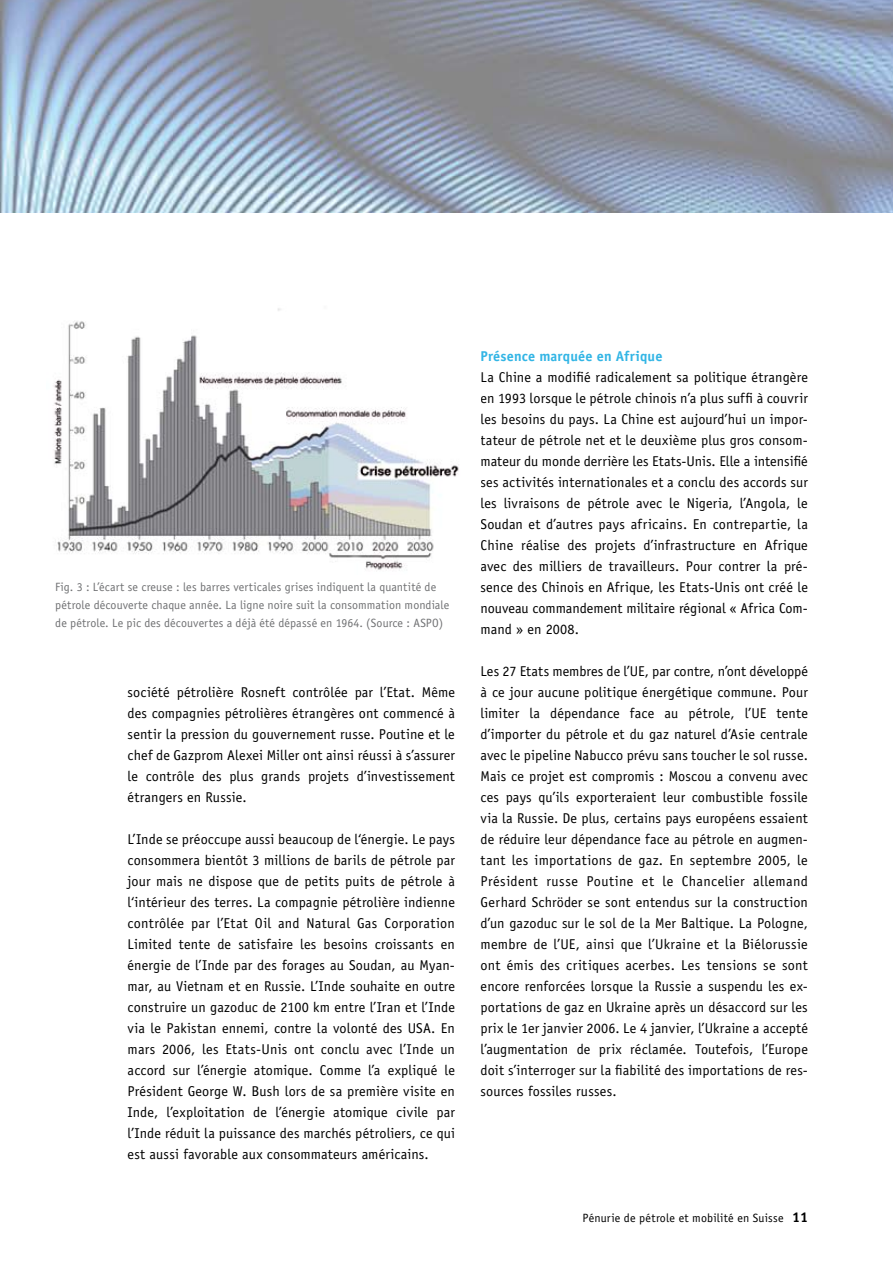
<style>
.page{position:relative;width:893px;height:1263px;background:#fff}
.page>*{position:absolute;margin:0;border:0;box-sizing:border-box;transform-origin:0 0}
.t1{font:14.25px/21px "Officina Sans";letter-spacing:.01em;color:#000;text-align:justify}
.t2{font:700 14.25px "Officina Sans";letter-spacing:.01em;color:#32b5e5}
.t3{font:12px/18.1px "Officina Sans";letter-spacing:.005em;color:#707173}
.t4{font:12px "Officina Sans";letter-spacing:.015em;color:#000}
.s1{font-weight:700;font-size:14.25px}
</style>
<div class="page">
<img style="left:0;top:0;width:893px;height:213px">
<img style="left:54px;top:308px;width:405px;height:262px">
<p class="t3" style="left:55px;top:578px;width:396px">Fig. 3 : L’écart se creuse : les barres verticales grises indiquent la quantité de pétrole découverte chaque année. La ligne noire suit la consommation mondiale de pétrole. Le pic des découvertes a déjà été dépassé en 1964. (Source : ASPO)</p>
<p class="t1" style="left:128px;top:681px;width:329px">société pétrolière Rosneft contrôlée par l’Etat. Même des compagnies pétrolières étrangères ont commencé à sentir la pression du gouvernement russe. Poutine et le chef de Gazprom Alexei Miller ont ainsi réussi à s’assurer le contrôle des plus grands projets d’investissement étrangers en Russie.</p>
<p class="t1" style="left:128px;top:828px;width:329px">L’Inde se préoccupe aussi beaucoup de l‘énergie. Le pays consommera bientôt 3 millions de barils de pétrole par jour mais ne dispose que de petits puits de pétrole à l‘intérieur des terres. La compagnie pétrolière indienne contrôlée par l’Etat Oil and Natural Gas Corporation Limited tente de satisfaire les besoins croissants en énergie de l’Inde par des forages au Soudan, au Myan&shy;mar, au Vietnam et en Russie. L’Inde souhaite en outre construire un gazoduc de 2100 km entre l’Iran et l’Inde via le Pakistan ennemi, contre la volonté des USA. En mars 2006, les Etats-Unis ont conclu avec l’Inde un accord sur l’énergie atomique. Comme l’a expliqué le Président George W. Bush lors de sa première visite en Inde, l’exploitation de l’énergie atomique civile par l’Inde réduit la puissance des marchés pétroliers, ce qui est aussi favorable aux consommateurs américains.</p>
<p class="t2" style="left:480px;top:347px;width:183px">Présence marquée en Afrique</p>
<p class="t1" style="left:480px;top:366px;width:329px">La Chine a modifié radicalement sa politique étrangère en 1993 lorsque le pétrole chinois n’a plus suffi à couvrir les besoins du pays. La Chine est aujourd’hui un impor&shy;tateur de pétrole net et le deuxième plus gros consom&shy;mateur du monde derrière les Etats-Unis. Elle a intensifié ses activités internationales et a conclu des accords sur les livraisons de pétrole avec le Nigeria, l’Angola, le Soudan et d’autres pays africains. En contrepartie, la Chine réalise des projets d’infrastructure en Afrique avec des milliers de travailleurs. Pour contrer la pré&shy;sence des Chinois en Afrique, les Etats-Unis ont créé le nouveau commandement militaire régional « Africa Com&shy;mand » en 2008.</p>
<p class="t1" style="left:480px;top:660px;width:329px">Les 27 Etats membres de l’UE, par contre, n’ont développé à ce jour aucune politique énergétique commune. Pour limiter la dépendance face au pétrole, l’UE tente d’importer du pétrole et du gaz naturel d’Asie centrale avec le pipeline Nabucco prévu sans toucher le sol russe.<br>Mais ce projet est compromis : Moscou a convenu avec ces pays qu’ils exporteraient leur combustible fossile via la Russie. De plus, certains pays européens essaient de réduire leur dépendance face au pétrole en augmen&shy;tant les importations de gaz. En septembre 2005, le Président russe Poutine et le Chancelier allemand Gerhard Schröder se sont entendus sur la construction d’un gazoduc sur le sol de la Mer Baltique. La Pologne, membre de l’UE, ainsi que l’Ukraine et la Biélorussie ont émis des critiques acerbes. Les tensions se sont encore renforcées lorsque la Russie a suspendu les ex&shy;portations de gaz en Ukraine après un désaccord sur les prix le 1er janvier 2006. Le 4 janvier, l’Ukraine a accepté l’augmentation de prix réclamée. Toutefois, l’Europe doit s’interroger sur la fiabilité des importations de res&shy;sources fossiles russes.</p>
<p class="t4" style="left:583px;top:1211px;width:227px">Pénurie de pétrole et mobilité en Suisse <span class="s1">11</span></p>
</div>
